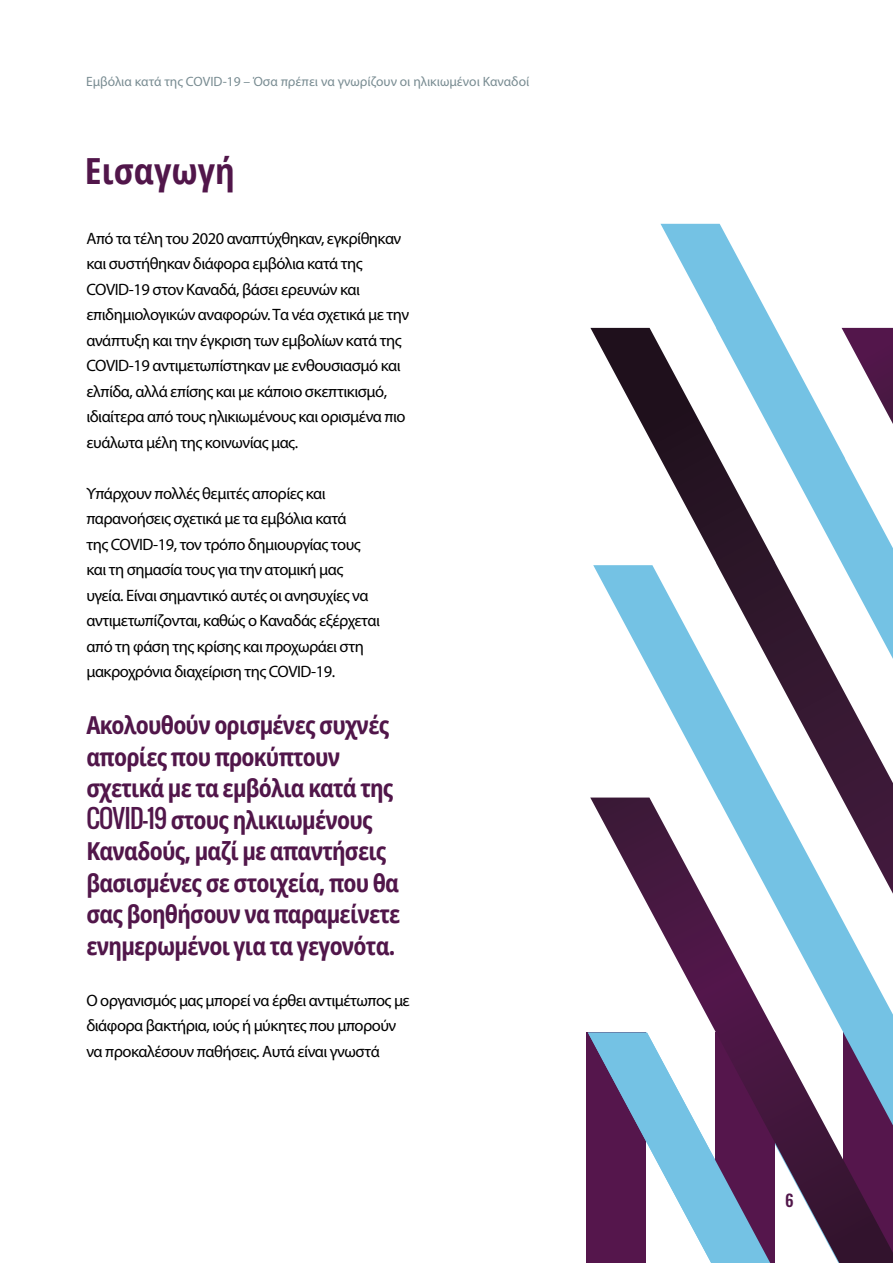
<style>
.page{position:relative;width:893px;height:1263px;background:#fff}
.page>*{position:absolute;margin:0;border:0;box-sizing:border-box;transform-origin:0 0}
.t1{font:700 condensed 36px "Noto Sans";color:#51164a}
.t2{font:700 condensed 24.75px/31.5px "Noto Sans";letter-spacing:-.03em;color:#51164a}
.t3{font:16.5px/25.5px "Myriad Pro";letter-spacing:-.03em;color:#000}
.t4{font:500 16.5px "Oswald";color:#51164a}
.t5{font:13.5px "Myriad Pro";color:#798c92}
.s1{font-family:"Oswald";font-weight:400;font-stretch:normal}
</style>
<div class="page">
<svg style="left:590px;top:1032px;width:303px;height:231px"></svg>
<svg style="left:593px;top:894px;width:300px;height:231px"></svg>
<svg style="left:660px;top:224px;width:233px;height:104px"></svg>
<svg style="left:590px;top:328px;width:303px;height:566px"></svg>
<p class="t5" style="left:86px;top:73px;width:445px">Εμβόλια κατά της COVID-19 – Όσα πρέπει να γνωρίζουν οι ηλικιωμένοι Καναδοί</p>
<h1 class="t1" style="left:85px;top:145px;width:152px">Εισαγωγή</h1>
<p class="t3" style="left:86px;top:225px;width:324px">Από τα τέλη του 2020 αναπτύχθηκαν, εγκρίθηκαν και συστήθηκαν διάφορα εμβόλια κατά της COVID-19 στον Καναδά, βάσει ερευνών και επιδημιολογικών αναφορών. Τα νέα σχετικά με την ανάπτυξη και την έγκριση των εμβολίων κατά της COVID-19 αντιμετωπίστηκαν με ενθουσιασμό και ελπίδα, αλλά επίσης και με κάποιο σκεπτικισμό, ιδιαίτερα από τους ηλικιωμένους και ορισμένα πιο ευάλωτα μέλη της κοινωνίας μας.</p>
<p class="t3" style="left:86px;top:480px;width:295px">Υπάρχουν πολλές θεμιτές απορίες και παρανοήσεις σχετικά με τα εμβόλια κατά<br>της COVID-19, τον τρόπο δημιουργίας τους και τη σημασία τους για την ατομική μας υγεία. Είναι σημαντικό αυτές οι ανησυχίες να αντιμετωπίζονται, καθώς ο Καναδάς εξέρχεται από τη φάση της κρίσης και προχωράει στη μακροχρόνια διαχείριση της COVID-19.</p>
<h2 class="t2" style="left:86px;top:710px;width:315px">Ακολουθούν ορισμένες συχνές απορίες που προκύπτουν σχετικά με τα εμβόλια κατά της<br><span class="s1">COVID-19</span> στους ηλικιωμένους<br>Καναδούς, μαζί με απαντήσεις βασισμένες σε στοιχεία, που θα σας βοηθήσουν να παραμείνετε ενημερωμένοι για τα γεγονότα.</h2>
<p class="t3" style="left:86px;top:987px;width:325px">Ο οργανισμός μας μπορεί να έρθει αντιμέτωπος με διάφορα βακτήρια, ιούς ή μύκητες που μπορούν να προκαλέσουν παθήσεις. Αυτά είναι γνωστά</p>
<p class="t4" style="left:785px;top:1192px;width:10px">6</p>
</div>
